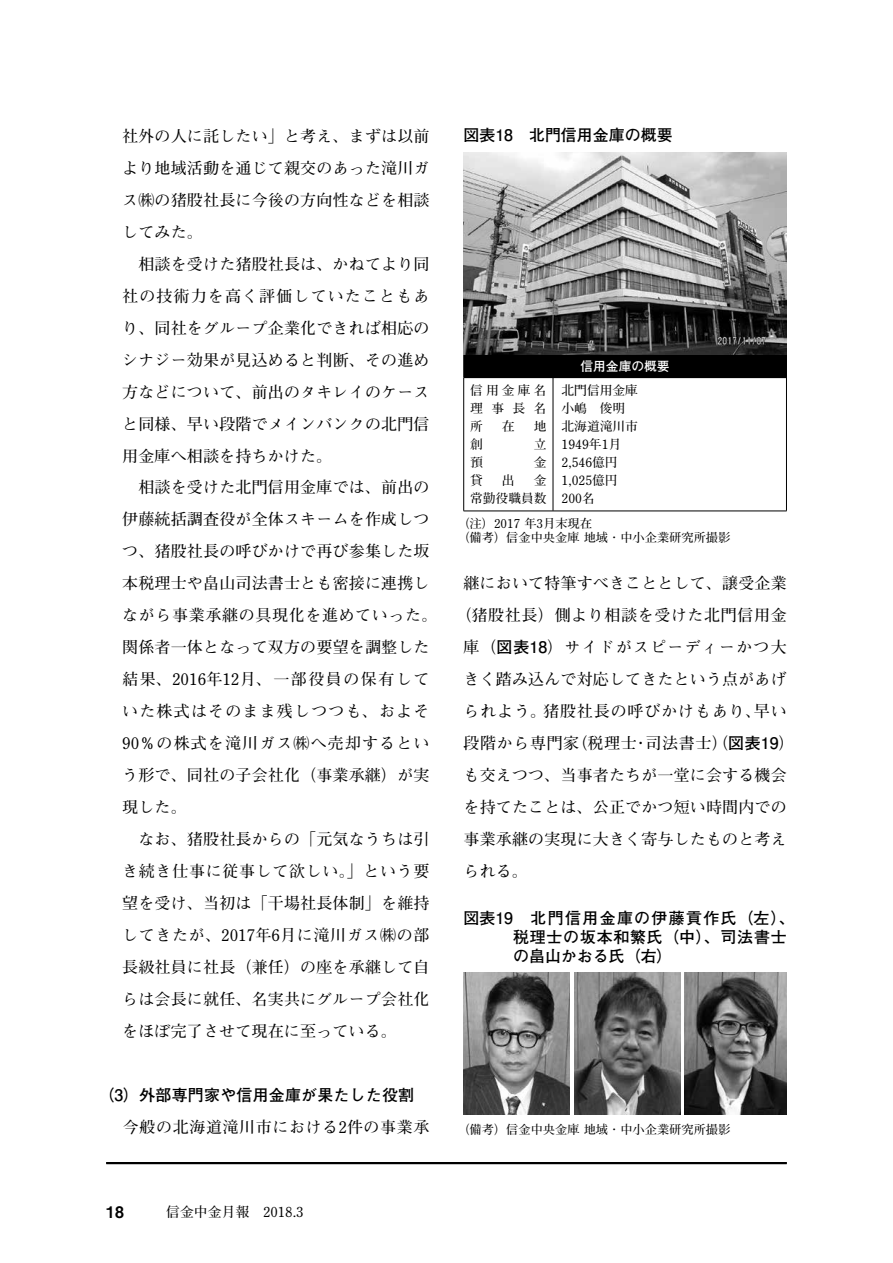
<style>
.page{position:relative;width:893px;height:1263px;background:#fff}
.page>*{position:absolute;margin:0;border:0;box-sizing:border-box;transform-origin:0 0}
.t1{font:700 15.9px/32px "Futo Min A101 Pr 5";letter-spacing:.015em;color:#000}
.t2{font:700 15.9px/19.2px "Futo Go B101 Pr 5";letter-spacing:.05em;color:#000}
.t3{font:700 15.9px "Futo Min A101 Pr 5";letter-spacing:.04em;color:#000}
.t4{font:700 15.9px "Futo Go B101 Pr 5";letter-spacing:.015em;color:#000}
.t5{font:700 15.9px "Futo Min A101 Pr 5";letter-spacing:.045em;color:#000}
.t6{font:700 15.9px "Futo Min A101 Pr 5";letter-spacing:.075em;color:#000}
.t7{font:700 15.9px "Futo Min A101 Pr 5";letter-spacing:.06em;color:#000}
.t8{font:15.9px "Midashi Go Pr 5 MB31";color:#000}
.t9{font:700 13.8px "Futo Min A101 Pr 5";color:#000}
.t10{font:700 12.75px/18px "Futo Min A101 Pr 5";color:#000;text-align:justify}
.t11{font:700 12.75px "Futo Go B101 Pr 5";color:#fff}
.t12{font:700 12.15px/13.8px "Futo Min A101 Pr 5";color:#000}
.s1{font-family:"Futo Go B101 Pr 5"}
</style>
<div class="page">
<hr style="left:106px;top:1162px;width:681px;height:2px;background:#000">
<div style="left:464px;top:354px;width:322px;height:24px;background:#000"></div>
<svg style="left:463px;top:354px;width:1px;height:23px"></svg>
<svg style="left:786px;top:354px;width:1px;height:23px"></svg>
<hr style="left:463px;top:377px;width:90px;height:1px;background:#000">
<hr style="left:463px;top:378px;width:1px;height:133px;background:#000">
<hr style="left:553px;top:377px;width:234px;height:1px;background:#000">
<hr style="left:553px;top:378px;width:1px;height:133px;background:#000">
<hr style="left:786px;top:378px;width:1px;height:133px;background:#000">
<hr style="left:463px;top:511px;width:90px;height:1px;background:#000">
<hr style="left:553px;top:511px;width:234px;height:1px;background:#000">
<img style="left:463px;top:152px;width:324px;height:202px">
<img style="left:463px;top:972px;width:107px;height:143px">
<img style="left:574px;top:972px;width:106px;height:143px">
<img style="left:685px;top:972px;width:102px;height:143px">
<p class="t1" style="left:122px;top:118px;width:317px">社外の人に託したい」と考え、まずは以前より地域活動を通じて親交のあった滝川ガス㈱の猪股社長に今後の方向性などを相談してみた。<br>　相談を受けた猪股社長は、かねてより同社の技術力を高く評価していたこともあり、同社をグループ企業化できれば相応のシナジー効果が見込めると判断、その進め方などについて、前出のタキレイのケースと同様、早い段階でメインバンクの北門信用金庫へ相談を持ちかけた。<br>　相談を受けた北門信用金庫では、前出の伊藤統括調査役が全体スキームを作成しつつ、猪股社長の呼びかけで再び参集した坂本税理士や畠山司法書士とも密接に連携しながら事業承継の具現化を進めていった。関係者一体となって双方の要望を調整した結果、2016年12月、一部役員の保有していた株式はそのまま残しつつも、およそ<br>90％の株式を滝川ガス㈱へ売却するという形で、同社の子会社化（事業承継）が実現した。<br>　なお、猪股社長からの「元気なうちは引き続き仕事に従事して欲しい。」という要望を受け、当初は「干場社長体制」を維持してきたが、2017年6月に滝川ガス㈱の部長級社員に社長（兼任）の座を承継して自らは会長に就任、名実共にグループ会社化をほぼ完了させて現在に至っている。</p>
<p class="t4" style="left:98px;top:1082px;width:317px">（3）外部専門家や信用金庫が果たした役割</p>
<p class="t3" style="left:106px;top:1115px;width:325px">　今般の北海道滝川市における2件の事業承</p>
<p class="t8" style="left:106px;top:1199px;width:19px">18</p>
<p class="t9" style="left:166px;top:1201px;width:139px">信金中金月報　2018.3</p>
<p class="t4" style="left:463px;top:123px;width:211px">図表18　北門信用金庫の概要</p>
<p class="t11" style="left:580px;top:356px;width:91px">信用金庫の概要</p>
<p class="t10" style="left:561px;top:380px;width:78px;text-align:left">北門信用金庫小嶋　俊明北海道滝川市<br>1949年1月<br>2,546億円<br>1,025億円<br>200名</p>
<p class="t12" style="left:457px;top:516px;width:275px">（注）2017 年3月末現在<br>（備考）信金中央金庫地域・中小企業研究所撮影</p>
<p class="t10" style="left:470px;top:380px;width:78px">信用金庫名理事長名所</p>
<p class="t10" style="left:502px;top:416px;width:14px">在</p>
<p class="t10" style="left:534px;top:416px;width:14px">地</p>
<p class="t10" style="left:470px;top:434px;width:14px">創</p>
<p class="t10" style="left:534px;top:434px;width:14px">立</p>
<p class="t10" style="left:470px;top:452px;width:14px">預</p>
<p class="t10" style="left:534px;top:452px;width:14px">金</p>
<p class="t10" style="left:470px;top:470px;width:14px">貸</p>
<p class="t10" style="left:502px;top:470px;width:14px">出</p>
<p class="t10" style="left:470px;top:470px;width:78px;text-align:right">金<br>常勤役職員数</p>
<p class="t1" style="left:463px;top:566px;width:325px">継において特筆すべきこととして、譲受企業</p>
<p class="t3" style="left:455px;top:603px;width:333px">（猪股社長）側より相談を受けた北門信用金</p>
<p class="t6" style="left:463px;top:635px;width:325px">庫（<span class="s1">図表18</span>）サイドがスピーディーかつ大</p>
<p class="t1" style="left:463px;top:662px;width:325px">きく踏み込んで対応してきたという点があげ</p>
<p class="t7" style="left:463px;top:699px;width:325px">られよう。猪股社長の呼びかけもあり、早い</p>
<p class="t5" style="left:463px;top:731px;width:333px">段階から専門家（税理士・司法書士）（<span class="s1">図表19</span>）</p>
<p class="t1" style="left:463px;top:758px;width:325px">も交えつつ、当事者たちが一堂に会する機会</p>
<p class="t1" style="left:463px;top:790px;width:325px">を持てたことは、公正でかつ短い時間内での</p>
<p class="t1" style="left:463px;top:822px;width:325px">事業承継の実現に大きく寄与したものと考え</p>
<p class="t1" style="left:463px;top:854px;width:66px">られる。</p>
<p class="t2" style="left:513px;top:907px;width:283px;text-indent:-50px">図表19　北門信用金庫の伊藤貢作氏（左）、税理士の坂本和繁氏（中）、司法書士の畠山かおる氏（右）</p>
<p class="t12" style="left:457px;top:1121px;width:275px">（備考）信金中央金庫地域・中小企業研究所撮影</p>
</div>
